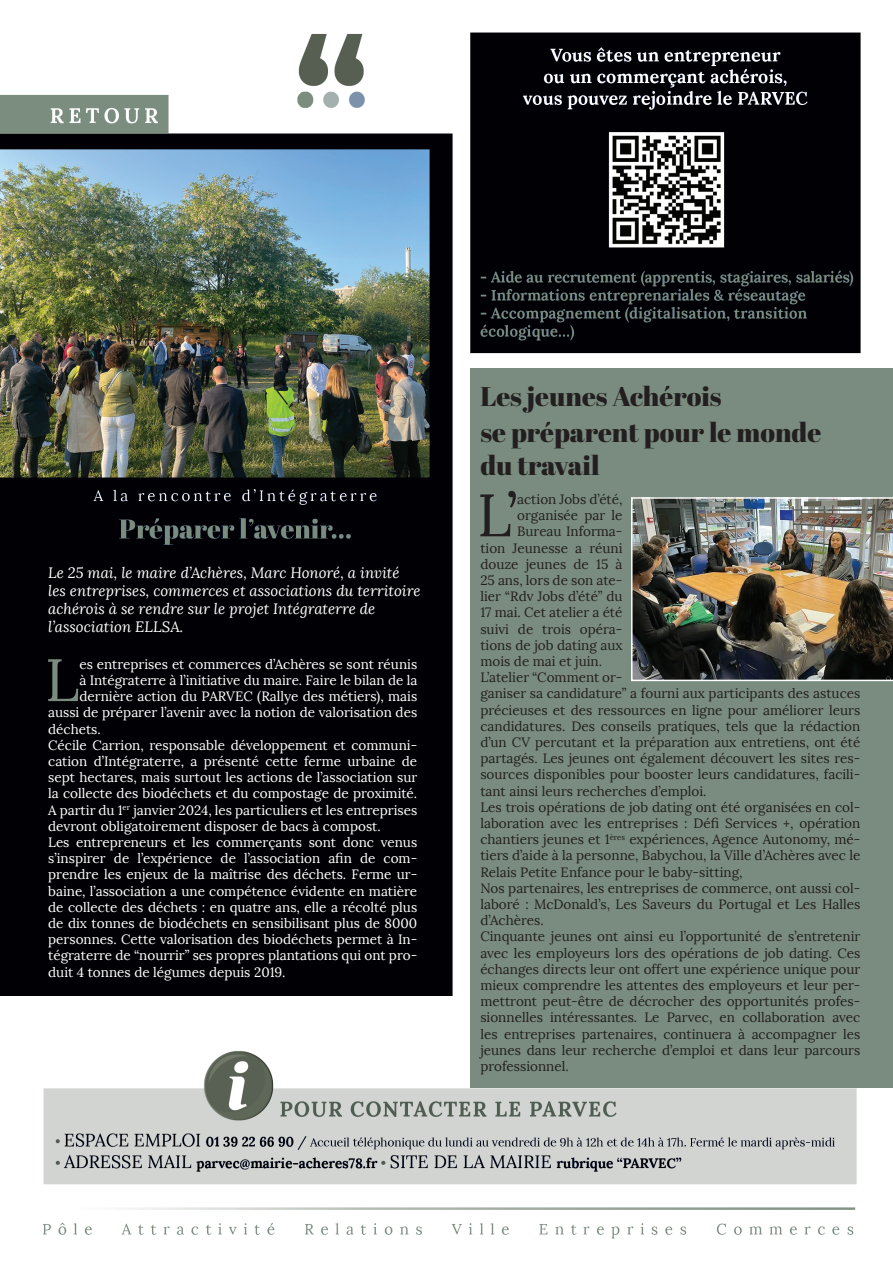
<style>
.page{position:relative;width:893px;height:1263px;background:#fff}
.page>*{position:absolute;margin:0;border:0;box-sizing:border-box;transform-origin:0 0}
.t1{font:59.7px "Lora";color:#231f20}
.t2{font:59.7px "Lora";color:#7a8c7f}
.t3{font:27px/36.6px "Abril Fatface";color:#231f20}
.t4{font:italic 15px/18px "Lora";color:#fff}
.t5{font:13.5px "Lora";color:#231f20}
.t6{font:13.5px "Lora";color:#fff}
</style>
<div class="page">
<img style="left:0;top:32px;width:861px;height:1207px">
<div style="left:0;top:996px;width:466px;height:51px;background:#fff"></div>
<div style="left:471px;top:368px;width:422px;height:720px;background:#7a8c7f"></div>
<img style="left:631px;top:497px;width:262px;height:184px">
<p class="t4" style="left:48px;top:564px;width:374px">Le 25 mai, le maire d’Achères, Marc Honoré, a invité les entreprises, commerces et associations du territoire achérois à se rendre sur le projet Intégraterre de l’association ELLSA.</p>
<h1 class="t2" style="left:45px;top:643px;width:36px">L</h1>
<p class="t6" style="left:79px;top:656px;width:339px">es entreprises et commerces d’Achères se sont réunis</p>
<p class="t6" style="left:79px;top:672px;width:339px">à Intégraterre à l’initiative du maire. Faire le bilan de la</p>
<p class="t6" style="left:79px;top:688px;width:339px">dernière action du PARVEC (Rallye des métiers), mais</p>
<p class="t6" style="left:48px;top:704px;width:371px">aussi de préparer l’avenir avec la notion de valorisation des</p>
<p class="t6" style="left:48px;top:720px;width:54px">déchets.</p>
<p class="t6" style="left:48px;top:737px;width:371px">Cécile Carrion, responsable développement et communi-</p>
<p class="t6" style="left:48px;top:753px;width:371px">cation d’Intégraterre, a présenté cette ferme urbaine de</p>
<p class="t6" style="left:48px;top:769px;width:371px">sept hectares, mais surtout les actions de l’association sur</p>
<p class="t6" style="left:48px;top:785px;width:371px">la collecte des biodéchets et du compostage de proximité.</p>
<p class="t6" style="left:48px;top:801px;width:371px">A partir du 1<sup>er</sup> janvier 2024, les particuliers et les entreprises</p>
<p class="t6" style="left:48px;top:818px;width:334px">devront obligatoirement disposer de bacs à compost.</p>
<p class="t6" style="left:48px;top:834px;width:371px">Les entrepreneurs et les commerçants sont donc venus</p>
<p class="t6" style="left:48px;top:850px;width:371px">s’inspirer de l’expérience de l’association afin de com-</p>
<p class="t6" style="left:48px;top:866px;width:371px">prendre les enjeux de la maîtrise des déchets. Ferme ur-</p>
<p class="t6" style="left:48px;top:882px;width:371px">baine, l’association a une compétence évidente en matière</p>
<p class="t6" style="left:48px;top:899px;width:371px">de collecte des déchets : en quatre ans, elle a récolté plus</p>
<p class="t6" style="left:48px;top:915px;width:371px">de dix tonnes de biodéchets en sensibilisant plus de 8000</p>
<p class="t6" style="left:48px;top:931px;width:371px">personnes. Cette valorisation des biodéchets permet à In-</p>
<p class="t6" style="left:48px;top:947px;width:371px">tégraterre de “nourrir” ses propres plantations qui ont pro-</p>
<p class="t6" style="left:48px;top:963px;width:239px">duit 4 tonnes de légumes depuis 2019.</p>
<h2 class="t3" style="left:480px;top:377px;width:342px">Les jeunes Achérois<br>se préparent pour le monde</h2>
<h2 class="t3" style="left:480px;top:446px;width:121px">du travail</h2>
<h1 class="t1" style="left:477px;top:479px;width:42px">L’</h1>
<p class="t5" style="left:517px;top:491px;width:107px">action Jobs d’été,</p>
<p class="t5" style="left:517px;top:507px;width:107px">organisée par le</p>
<p class="t5" style="left:517px;top:523px;width:107px">Bureau Informa-</p>
<p class="t5" style="left:480px;top:539px;width:144px">tion Jeunesse a réuni</p>
<p class="t5" style="left:480px;top:556px;width:144px">douze jeunes de 15 à</p>
<p class="t5" style="left:480px;top:572px;width:144px">25 ans, lors de son ate-</p>
<p class="t5" style="left:480px;top:588px;width:144px">lier “Rdv Jobs d’été” du</p>
<p class="t5" style="left:480px;top:604px;width:144px">17 mai. Cet atelier a été</p>
<p class="t5" style="left:480px;top:620px;width:144px">suivi de trois opéra-</p>
<p class="t5" style="left:480px;top:637px;width:144px">tions de job dating aux</p>
<p class="t5" style="left:480px;top:653px;width:123px">mois de mai et juin.</p>
<p class="t5" style="left:480px;top:669px;width:144px">L’atelier “Comment or-</p>
<p class="t5" style="left:480px;top:685px;width:381px">ganiser sa candidature” a fourni aux participants des astuces</p>
<p class="t5" style="left:480px;top:701px;width:381px">précieuses et des ressources en ligne pour améliorer leurs</p>
<p class="t5" style="left:480px;top:718px;width:381px">candidatures. Des conseils pratiques, tels que la rédaction</p>
<p class="t5" style="left:480px;top:734px;width:381px">d’un CV percutant et la préparation aux entretiens, ont été</p>
<p class="t5" style="left:480px;top:750px;width:381px">partagés. Les jeunes ont également découvert les sites res-</p>
<p class="t5" style="left:480px;top:766px;width:381px">sources disponibles pour booster leurs candidatures, facili-</p>
<p class="t5" style="left:480px;top:782px;width:228px">tant ainsi leurs recherches d’emploi.</p>
<p class="t5" style="left:480px;top:799px;width:381px">Les trois opérations de job dating ont été organisées en col-</p>
<p class="t5" style="left:480px;top:815px;width:381px">laboration avec les entreprises : Défi Services +, opération</p>
<p class="t5" style="left:480px;top:831px;width:382px">chantiers jeunes et 1<sup>ères</sup> expériences, Agence Autonomy, mé-</p>
<p class="t5" style="left:480px;top:847px;width:381px">tiers d’aide à la personne, Babychou, la Ville d’Achères avec le</p>
<p class="t5" style="left:480px;top:863px;width:264px">Relais Petite Enfance pour le baby-sitting,</p>
<p class="t5" style="left:480px;top:880px;width:381px">Nos partenaires, les entreprises de commerce, ont aussi col-</p>
<p class="t5" style="left:480px;top:896px;width:381px">laboré : McDonald’s, Les Saveurs du Portugal et Les Halles</p>
<p class="t5" style="left:480px;top:912px;width:65px">d’Achères.</p>
<p class="t5" style="left:480px;top:928px;width:381px">Cinquante jeunes ont ainsi eu l’opportunité de s’entretenir</p>
<p class="t5" style="left:480px;top:944px;width:381px">avec les employeurs lors des opérations de job dating. Ces</p>
<p class="t5" style="left:480px;top:961px;width:381px">échanges directs leur ont offert une expérience unique pour</p>
<p class="t5" style="left:480px;top:977px;width:381px">mieux comprendre les attentes des employeurs et leur per-</p>
<p class="t5" style="left:480px;top:993px;width:381px">mettront peut-être de décrocher des opportunités profes-</p>
<p class="t5" style="left:480px;top:1009px;width:381px">sionnelles intéressantes. Le Parvec, en collaboration avec</p>
<p class="t5" style="left:480px;top:1025px;width:381px">les entreprises partenaires, continuera à accompagner les</p>
<p class="t5" style="left:480px;top:1042px;width:381px">jeunes dans leur recherche d’emploi et dans leur parcours</p>
<p class="t5" style="left:480px;top:1058px;width:90px">professionnel.</p>
</div>
